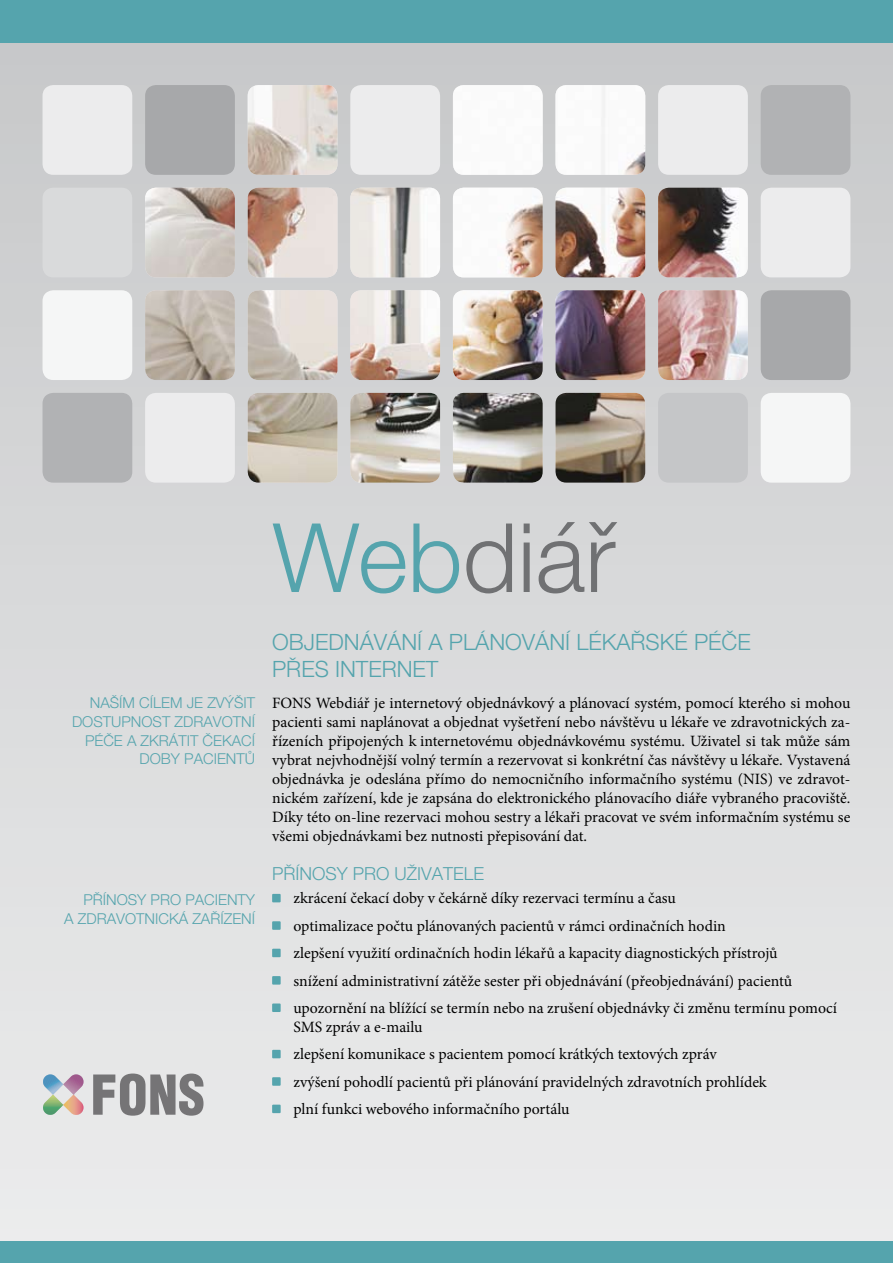
<style>
.page{position:relative;width:893px;height:1263px;background:#fff}
.page>*{position:absolute;margin:0;border:0;box-sizing:border-box;transform-origin:0 0}
.t1{font:300 22.5px/27px "Helvetica Neue CE";color:#55a4ad}
.t2{font:300 18px "Helvetica Neue CE";color:#55a4ad}
.t3{font:15.75px/18.9px "Minion Pro";color:#000}
.t4{font:300 15px/18.8px "Helvetica Neue CE";color:#55a4ad;text-align:right}
</style>
<div class="page">
<div style="left:0;top:0;width:893px;height:1263px;background:linear-gradient(to bottom,#c6c7c9,#ecedee)"></div>
<div style="left:0;top:0;width:893px;height:43px;background:#55a4ad"></div>
<div style="left:0;top:1242px;width:893px;height:21px;background:#55a4ad"></div>
<img style="left:145px;top:85px;width:603px;height:398px">
<div style="left:350px;top:85px;width:90px;height:90px;background:#ececed;border-radius:11px"></div>
<div style="left:145px;top:393px;width:90px;height:90px;background:#ececed;border-radius:11px"></div>
<div style="left:145px;top:85px;width:90px;height:90px;background:#a7a8aa;border-radius:11px"></div>
<div style="left:658px;top:393px;width:90px;height:90px;background:#c5c6c8;border-radius:11px"></div>
<div style="left:658px;top:85px;width:90px;height:90px;background:#ececed;border-radius:11px"></div>
<div style="left:43px;top:290px;width:89px;height:90px;background:#f5f6f6;border-radius:11px"></div>
<div style="left:43px;top:393px;width:89px;height:90px;background:#b1b2b4;border-radius:11px"></div>
<div style="left:43px;top:188px;width:89px;height:89px;background:#d9dadb;border-radius:11px"></div>
<div style="left:43px;top:85px;width:89px;height:90px;background:#ececed;border-radius:11px"></div>
<div style="left:761px;top:393px;width:89px;height:90px;background:#f5f6f6;border-radius:11px"></div>
<div style="left:761px;top:290px;width:89px;height:90px;background:#a7a8aa;border-radius:11px"></div>
<div style="left:761px;top:188px;width:89px;height:89px;background:#ececed;border-radius:11px"></div>
<div style="left:761px;top:85px;width:89px;height:90px;background:#b1b2b4;border-radius:11px"></div>
<svg style="left:43px;top:1074px;width:41px;height:42px;background:#bab8b7"></svg>
<svg style="left:93px;top:1073px;width:111px;height:42px;background:#9f9fa0"></svg>
<div style="left:272px;top:894px;width:9px;height:8px;background:#55a4ad"></div>
<div style="left:272px;top:921px;width:9px;height:9px;background:#55a4ad"></div>
<div style="left:272px;top:949px;width:9px;height:8px;background:#55a4ad"></div>
<div style="left:272px;top:976px;width:9px;height:8px;background:#55a4ad"></div>
<div style="left:272px;top:1003px;width:9px;height:9px;background:#55a4ad"></div>
<div style="left:272px;top:1050px;width:9px;height:8px;background:#55a4ad"></div>
<div style="left:272px;top:1077px;width:9px;height:9px;background:#55a4ad"></div>
<div style="left:272px;top:1104px;width:9px;height:9px;background:#55a4ad"></div>
<svg style="left:273px;top:523px;width:133px;height:70px;background:#b4cacd"></svg>
<svg style="left:413px;top:523px;width:46px;height:70px;background:#aec7cb"></svg>
<svg style="left:466px;top:523px;width:46px;height:70px;background:#b6b7b9"></svg>
<svg style="left:524px;top:523px;width:6px;height:69px"></svg>
<svg style="left:539px;top:522px;width:78px;height:71px;background:#b9babc"></svg>
<p class="t4" style="left:72px;top:693px;width:185px">NAŠÍM CÍLEM JE ZVÝŠIT<br>DOSTUPNOST ZDRAVOTNÍ<br>PÉČE A ZKRÁTIT ČEKACÍ<br>DOBY PACIENTŮ</p>
<p class="t4" style="left:64px;top:891px;width:192px">PŘÍNOSY PRO PACIENTY<br>A ZDRAVOTNICKÁ ZAŘÍZENÍ</p>
<h1 class="t1" style="left:272px;top:628px;width:480px">OBJEDNÁVÁNÍ A PLÁNOVÁNÍ LÉKAŘSKÉ PÉČE<br>PŘES INTERNET</h1>
<p class="t3" style="left:272px;top:694px;width:580px;text-align:justify">FONS Webdiář je internetový objednávkový a plánovací systém, pomocí kterého si mohou pacienti sami naplánovat a objednat vyšetření nebo návštěvu u lékaře ve zdravotnických za&shy;řízeních připojených k internetovému objednávkovému systému. Uživatel si tak může sám vybrat nejvhodnější volný termín a rezervovat si konkrétní čas návštěvy u lékaře. Vystavená objednávka je odeslána přímo do nemocničního informačního systému (NIS) ve zdravot&shy;nickém zařízení, kde je zapsána do elektronického plánovacího diáře vybraného pracoviště.<br>Díky této on-line rezervaci mohou sestry a lékaři pracovat ve svém informačním systému se všemi objednávkami bez nutnosti přepisování dat.</p>
<p class="t2" style="left:272px;top:864px;width:214px">PŘÍNOSY PRO UŽIVATELE</p>
<p class="t3" style="left:293px;top:884px;width:545px;line-height:27.5px">zkrácení čekací doby v čekárně díky rezervaci termínu a času<br>optimalizace počtu plánovaných pacientů v rámci ordinačních hodin<br>zlepšení využití ordinačních hodin lékařů a kapacity diagnostických přístrojů<br>snížení administrativní zátěže sester při objednávání (přeobjednávání) pacientů upozornění na blížící se termín nebo na zrušení objednávky či změnu termínu pomocí</p>
<p class="t3" style="left:293px;top:1013px;width:475px;line-height:27.5px">SMS zpráv a e-mailu<br>zlepšení komunikace s pacientem pomocí krátkých textových zpráv zvýšení pohodlí pacientů při plánování pravidelných zdravotních prohlídek plní funkci webového informačního portálu</p>
</div>
